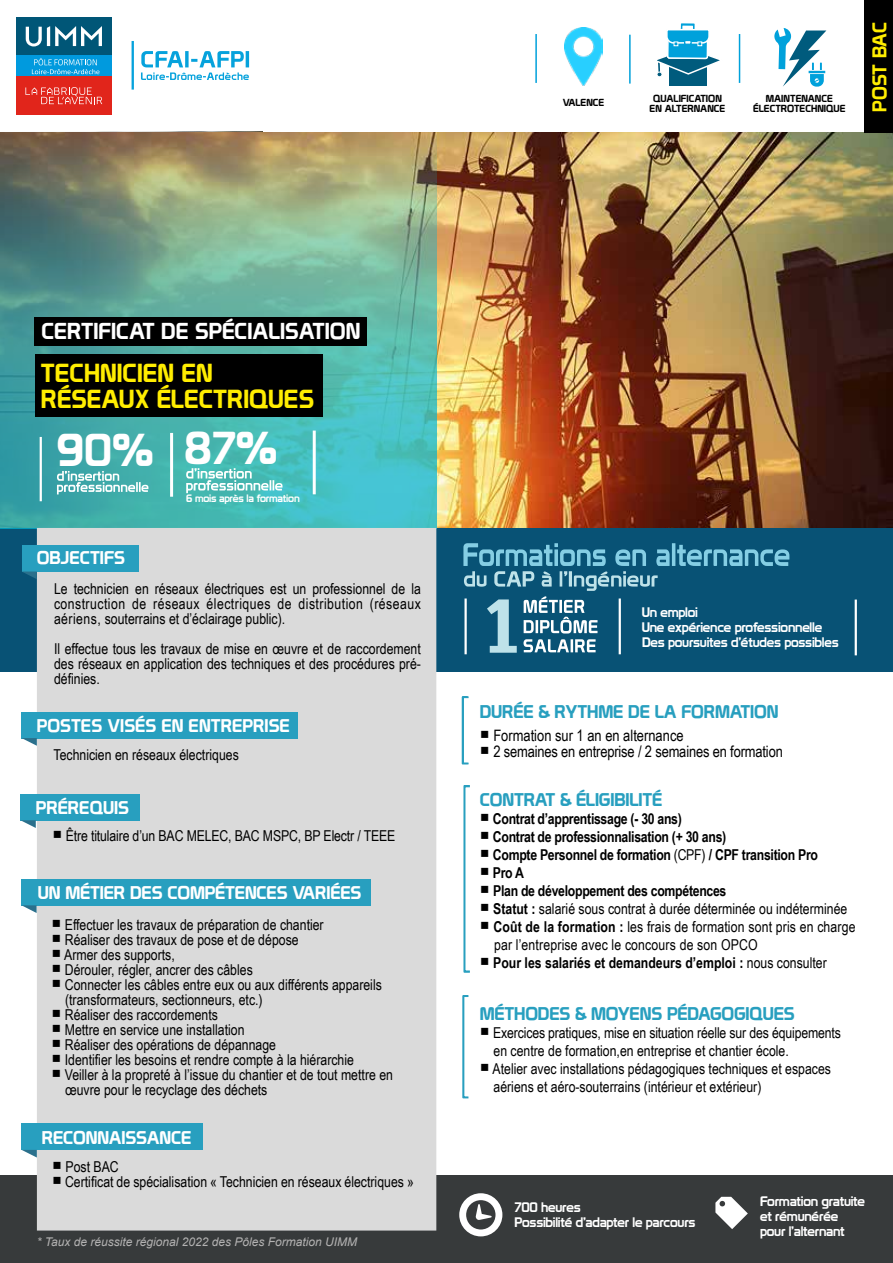
<style>
.page{position:relative;width:893px;height:1263px;background:#fff}
.page>*{position:absolute;margin:0;border:0;box-sizing:border-box;transform-origin:0 0}
.t1{font:45px "Prototype";color:#fff}
.t2{font:25.5px/25.5px "Prototype";color:#ffed00}
.t3{font:22.5px "Prototype";color:#fff}
.t4{font:19.5px "Prototype";color:#ffed00}
.t5{font:18px "Prototype";letter-spacing:-.01em;color:#fff}
.t6{font:18px "Prototype";letter-spacing:-.01em;color:#289fbf}
.t7{font:15.75px/16.5px "Arial Narrow";letter-spacing:-.01em;color:#000}
.t8{font:15px/15px "Arial Narrow";color:#000}
.t9{font:700 15px/18px "Arial Narrow";letter-spacing:-.02em;color:#000}
.t10{font:13.5px/15px "Prototype";letter-spacing:-.02em;color:#fff}
.t11{font:italic 12px "Arial";color:#b3b2b2}
.t12{font:10.5px "Prototype";letter-spacing:-.02em;color:#fff}
.t13{font:10.05px/10.1px "Prototype";color:#000;text-align:center}
.s1{font-weight:400}
</style>
<div class="page">
<img style="left:436px;top:132px;width:457px;height:396px">
<div style="left:864px;top:0;width:29px;height:132px;background:#000"></div>
<div style="left:0;top:528px;width:893px;height:144px;background:#085275"></div>
<img style="left:0;top:132px;width:436px;height:396px">
<hr style="left:132px;top:41px;width:2px;height:49px;background:#06a2dc">
<svg style="left:141px;top:51px;width:108px;height:29px"></svg>
<div style="left:16px;top:17px;width:95px;height:39px;background:#005677"></div>
<svg style="left:26px;top:26px;width:76px;height:20px"></svg>
<div style="left:16px;top:76px;width:95px;height:39px;background:#e1251b"></div>
<svg style="left:25px;top:87px;width:77px;height:17px"></svg>
<div style="left:16px;top:56px;width:96px;height:20px;background:#009ade"></div>
<svg style="left:32px;top:58px;width:67px;height:16px"></svg>
<div style="left:0;top:1176px;width:893px;height:87px;background:#373a3b"></div>
<div style="left:35px;top:354px;width:288px;height:63px;background:#000"></div>
<div style="left:37px;top:528px;width:399px;height:702px;background:#dadada"></div>
<div style="left:21px;top:794px;width:119px;height:26px;background:#289fbf"></div>
<svg style="left:21px;top:820px;width:15px;height:8px"></svg>
<div style="left:22px;top:879px;width:349px;height:26px;background:#289fbf"></div>
<svg style="left:22px;top:905px;width:15px;height:8px"></svg>
<div style="left:22px;top:545px;width:117px;height:27px;background:#289fbf"></div>
<svg style="left:22px;top:571px;width:15px;height:8px"></svg>
<svg style="left:459px;top:1193px;width:43px;height:43px"></svg>
<svg style="left:715px;top:1197px;width:33px;height:32px"></svg>
<div style="left:22px;top:1124px;width:181px;height:26px;background:#289fbf"></div>
<svg style="left:22px;top:1150px;width:15px;height:7px"></svg>
<svg style="left:461px;top:696px;width:8px;height:69px"></svg>
<svg style="left:463px;top:785px;width:7px;height:188px"></svg>
<svg style="left:462px;top:995px;width:7px;height:104px"></svg>
<hr style="left:40px;top:437px;width:2px;height:64px;background:#fff">
<svg style="left:650px;top:23px;width:76px;height:244px"></svg>
<img style="left:564px;top:27px;width:39px;height:58px">
<hr style="left:739px;top:34px;width:1px;height:49px;background:#00a1db">
<hr style="left:629px;top:35px;width:2px;height:49px;background:#00a1db">
<hr style="left:535px;top:34px;width:2px;height:49px;background:#00a1db">
<div style="left:22px;top:712px;width:276px;height:26px;background:#289fbf"></div>
<svg style="left:22px;top:738px;width:15px;height:8px"></svg>
<svg style="left:57px;top:471px;width:91px;height:23px;background:#7ac3c3"></svg>
<hr style="left:619px;top:598px;width:2px;height:56px;background:#fff">
<svg style="left:463px;top:543px;width:326px;height:110px"></svg>
<hr style="left:855px;top:599px;width:2px;height:56px;background:#fff">
<hr style="left:464px;top:598px;width:3px;height:56px;background:#fff">
<svg style="left:774px;top:28px;width:52px;height:59px"></svg>
<hr style="left:170px;top:433px;width:3px;height:64px;background:#fff">
<svg style="left:186px;top:468px;width:96px;height:25px"></svg>
<hr style="left:313px;top:431px;width:3px;height:63px;background:#fff">
<div style="left:35px;top:317px;width:332px;height:28px;background:#000"></div>
<svg style="left:54px;top:831px;width:7px;height:7px"></svg>
<svg style="left:53px;top:920px;width:7px;height:7px"></svg>
<svg style="left:53px;top:935px;width:7px;height:7px"></svg>
<svg style="left:53px;top:950px;width:7px;height:7px"></svg>
<svg style="left:53px;top:965px;width:7px;height:7px"></svg>
<svg style="left:53px;top:980px;width:7px;height:7px"></svg>
<svg style="left:53px;top:1010px;width:7px;height:7px"></svg>
<svg style="left:53px;top:1025px;width:7px;height:7px"></svg>
<svg style="left:53px;top:1040px;width:7px;height:7px"></svg>
<svg style="left:53px;top:1055px;width:7px;height:7px"></svg>
<svg style="left:53px;top:1070px;width:7px;height:7px"></svg>
<svg style="left:54px;top:1162px;width:7px;height:7px"></svg>
<svg style="left:54px;top:1177px;width:7px;height:7px"></svg>
<p class="t13" style="left:563px;top:97px;width:43px">VALENCE</p>
<p class="t13" style="left:650px;top:93px;width:77px">QUALIFICATION<br>EN ALTERNANCE</p>
<p class="t13" style="left:753px;top:93px;width:94px">MAINTENANCE<br>ÉLECTROTECHNIQUE</p>
<h3 class="t4" style="left:868px;top:112px;width:91px;rotate:-90deg">POST BAC</h3>
<h3 class="t3" style="left:41px;top:318px;width:321px">CERTIFICAT DE SPÉCIALISATION</h3>
<h2 class="t2" style="left:41px;top:360px;width:275px">TECHNICIEN EN<br>RÉSEAUX ÉLECTRIQUES</h2>
<h1 class="t1" style="left:56px;top:423px;width:99px">90%</h1>
<p class="t5" style="left:37px;top:547px;width:90px">OBJECTIFS</p>
<h1 class="t1" style="left:184px;top:421px;width:95px">87%</h1>
<p class="t12" style="left:186px;top:492px;width:115px">6 mois après la formation</p>
<p class="t8" style="left:54px;top:581px;width:368px;text-align:justify">Le technicien en réseaux électriques est un professionnel de la construction de réseaux électriques de distribution (réseaux aériens, souterrains et d’éclairage public).</p>
<p class="t8" style="left:54px;top:641px;width:368px;text-align:justify">Il effectue tous les travaux de mise en œuvre et de raccordement des réseaux en application des techniques et des procédures pré&shy;définies.</p>
<p class="t5" style="left:37px;top:715px;width:255px">POSTES VISÉS EN ENTREPRISE</p>
<p class="t8" style="left:54px;top:746px;width:187px">Technicien en réseaux électriques</p>
<p class="t5" style="left:36px;top:797px;width:95px">PRÉREQUIS</p>
<p class="t8" style="left:66px;top:828px;width:331px">Être titulaire d’un BAC MELEC, BAC MSPC, BP Electr / TEEE</p>
<p class="t5" style="left:38px;top:882px;width:325px">UN MÉTIER DES COMPÉTENCES VARIÉES</p>
<p class="t8" style="left:64px;top:916px;width:330px">Effectuer les travaux de préparation de chantier<br>Réaliser des travaux de pose et de dépose<br>Armer des supports,<br>Dérouler, régler, ancrer des câbles<br>Connecter les câbles entre eux ou aux différents appareils (transformateurs, sectionneurs, etc.)<br>Réaliser des raccordements<br>Mettre en service une installation<br>Réaliser des opérations de dépannage<br>Identifier les besoins et rendre compte à la hiérarchie<br>Veiller à la propreté à l’issue du chantier et de tout mettre en œuvre pour le recyclage des déchets</p>
<p class="t5" style="left:42px;top:1126px;width:151px">RECONNAISSANCE</p>
<p class="t8" style="left:65px;top:1158px;width:350px">Post BAC<br>Certificat de spécialisation « Technicien en réseaux électriques »</p>
<p class="t11" style="left:37px;top:1234px;width:322px">* Taux de réussite régional 2022 des Pôles Formation UIMM</p>
<p class="t10" style="left:642px;top:605px;width:198px">Un emploi<br>Une expérience professionnelle<br>Des poursuites d’études possibles</p>
<p class="t6" style="left:480px;top:701px;width:300px">DURÉE &amp; RYTHME DE LA FORMATION</p>
<p class="t7" style="left:493px;top:726px;width:291px">Formation sur 1 an en alternance<br>2 semaines en entreprise / 2 semaines en formation</p>
<p class="t6" style="left:480px;top:788px;width:184px">CONTRAT &amp; ÉLIGIBILITÉ</p>
<p class="t9" style="left:493px;top:809px;width:364px">Contrat d’apprentissage (- 30 ans)<br>Contrat de professionnalisation (+ 30 ans)<br>Compte Personnel de formation <span class="s1">(CPF)</span> / CPF transition Pro<br>Pro A<br>Plan de développement des compétences<br>Statut : <span class="s1">salarié sous contrat à durée déterminée ou indéterminée </span>Coût de la formation : <span class="s1">les frais de formation sont pris en charge par l’entreprise avec le concours de son OPCO<br></span>Pour les salariés et demandeurs d’emploi : <span class="s1">nous consulter</span></p>
<p class="t6" style="left:480px;top:1003px;width:317px">MÉTHODES &amp; MOYENS PÉDAGOGIQUES</p>
<p class="t8" style="left:492px;top:1023px;width:350px;line-height:18px">Exercices pratiques, mise en situation réelle sur des équipements en centre de formation,en entreprise et chantier école.<br>Atelier avec installations pédagogiques techniques et espaces aériens et aéro-souterrains (intérieur et extérieur)</p>
<p class="t10" style="left:514px;top:1200px;width:182px">700 heures<br>Possibilité d’adapter le parcours</p>
<p class="t10" style="left:760px;top:1193px;width:107px">Formation gratuite et rémunérée pour l’alternant</p>
</div>
